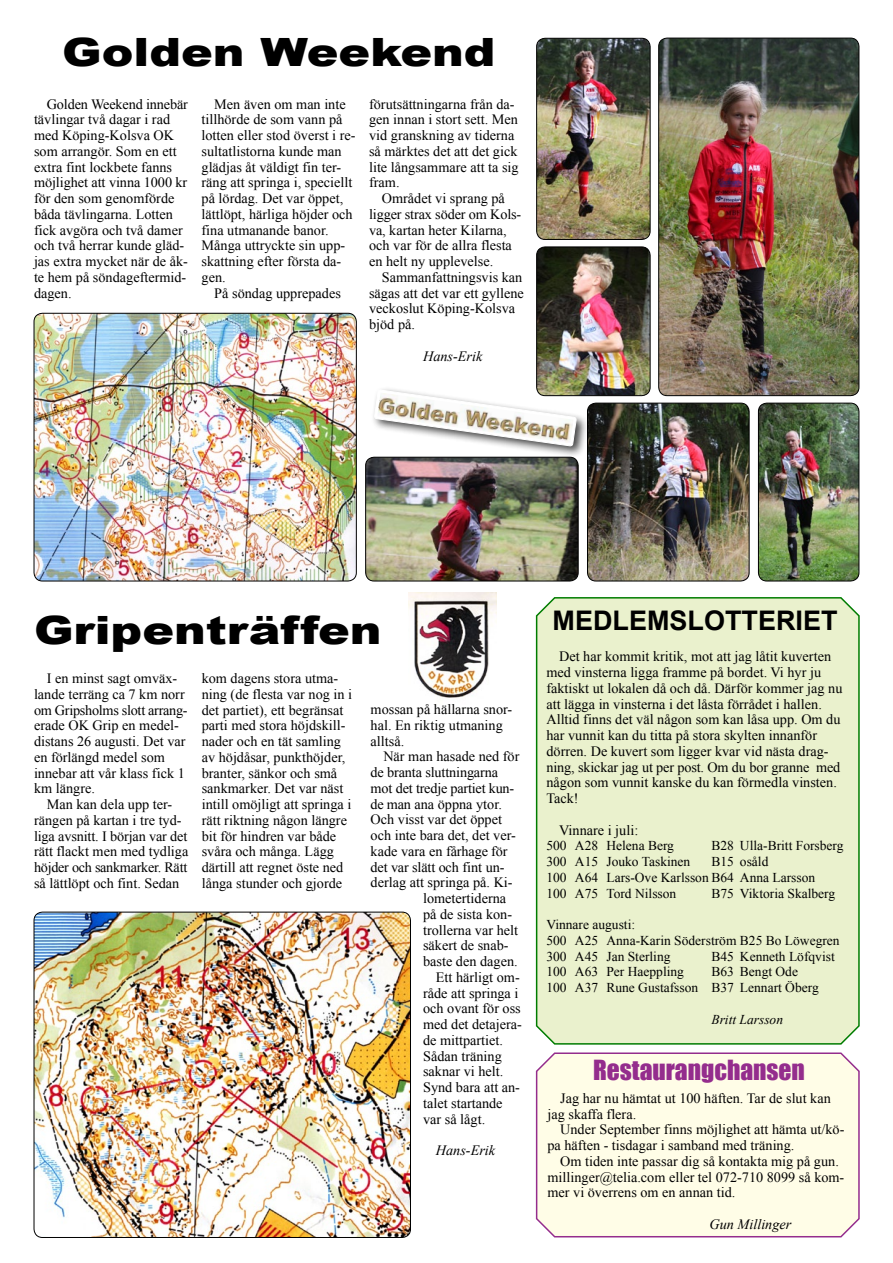
<style>
.page{position:relative;width:893px;height:1263px;background:#fff}
.page>*{position:absolute;margin:0;border:0;box-sizing:border-box;transform-origin:0 0}
.t1{font:900 39px "Arial";color:#000;scale:1.22 1}
.t2{font:700 27px "Arial";color:#000}
.t3{font:25.5px "Impact";color:#942d8d}
.t4{font:14.25px/15.8px "Times New Roman";color:#000}
.t5{font:italic 14.25px "Times New Roman";color:#000}
.t6{font:13.5px/15.8px "Times New Roman";color:#000}
.t7{font:italic 13.5px "Times New Roman";color:#000}
</style>
<div class="page">
<div style="left:535px;top:597px;width:325px;height:448px;background:#eaf1cd"></div>
<img style="left:366px;top:457px;width:212px;height:124px">
<div style="left:365px;top:457px;width:213px;height:124px;border:1px solid #000;border-radius:9px"></div>
<img style="left:537px;top:247px;width:113px;height:149px">
<div style="left:536px;top:247px;width:114px;height:149px;border:1px solid #000;border-radius:9px"></div>
<img style="left:537px;top:38px;width:113px;height:201px">
<div style="left:536px;top:38px;width:114px;height:202px;border:1px solid #000;border-radius:9px"></div>
<img style="left:659px;top:38px;width:200px;height:358px">
<div style="left:658px;top:38px;width:201px;height:358px;border:1px solid #000;border-radius:9px"></div>
<img style="left:758px;top:403px;width:101px;height:178px">
<div style="left:758px;top:403px;width:101px;height:178px;border:1px solid #000;border-radius:9px"></div>
<img style="left:587px;top:403px;width:162px;height:178px">
<div style="left:587px;top:403px;width:162px;height:178px;border:1px solid #000;border-radius:9px"></div>
<div style="left:370px;top:386px;width:217px;height:71px;background:#000;opacity:.75"></div>
<svg style="left:374px;top:390px;width:202px;height:56px"></svg>
<img style="left:377px;top:393px;width:196px;height:50px">
<img style="left:34px;top:313px;width:322px;height:268px">
<div style="left:34px;top:313px;width:323px;height:268px;border:1px solid #000;border-radius:9px"></div>
<img style="left:34px;top:912px;width:376px;height:325px">
<div style="left:34px;top:912px;width:377px;height:326px;border:1px solid #000;border-radius:9px"></div>
<img style="left:408px;top:592px;width:89px;height:106px">
<div style="left:535px;top:1052px;width:325px;height:186px;background:#fffde7"></div>
<h1 class="t1" style="left:62px;top:24px;width:357px">Golden Weekend</h1>
<p class="t4" style="left:202px;top:96px;width:155px;text-indent:13px">Men även om man inte tillhörde de som vann på lotten eller stod överst i re&shy;sultatlistorna kunde man glädjas åt väldigt fin ter&shy;räng att springa i, speciellt på lördag. Det var öppet, lättlöpt, härliga höjder och fina utmanande banor.<br>Många uttryckte sin upp&shy;skattning efter första da&shy;gen.</p>
<p class="t4" style="left:214px;top:285px;width:128px">På söndag upprepades</p>
<p class="t4" style="left:369px;top:96px;width:151px">förutsättningarna från da&shy;gen innan i stort sett. Men vid granskning av tiderna så märktes det att det gick lite långsammare att ta sig fram.</p>
<p class="t4" style="left:369px;top:190px;width:154px;text-indent:13px">Området vi sprang på ligger strax söder om Kols&shy;va, kartan heter Kilarna, och var för de allra flesta en helt ny upplevelse.</p>
<p class="t4" style="left:369px;top:269px;width:156px;text-indent:13px">Sammanfattningsvis kan sägas att det var ett gyllene veckoslut Köping-Kolsva bjöd på.</p>
<p class="t5" style="left:423px;top:346px;width:61px">Hans-Erik</p>
<p class="t4" style="left:34px;top:96px;width:155px;text-indent:13px">Golden Weekend innebär tävlingar två dagar i rad med Köping-Kolsva OK som arrangör. Som en ett extra fint lockbete fanns möjlighet att vinna 1000 kr för den som genomförde båda tävlingarna. Lotten fick avgöra och två damer och två herrar kunde gläd&shy;jas extra mycket när de åk&shy;te hem på söndageftermid&shy;dagen.</p>
<h1 class="t1" style="left:34px;top:601px;width:286px">Gripenträffen</h1>
<p class="t4" style="left:34px;top:670px;width:155px;text-indent:13px">I en minst sagt omväx&shy;lande terräng ca 7 km norr om Gripsholms slott arrang&shy;erade OK Grip en medel&shy;distans 26 augusti. Det var en förlängd medel som innebar att vår klass fick 1 km längre.</p>
<p class="t4" style="left:34px;top:796px;width:156px;text-indent:13px">Man kan dela upp ter&shy;rängen på kartan i tre tyd&shy;liga avsnitt. I början var det rätt flackt men med tydliga höjder och sankmarker. Rätt så lättlöpt och fint. Sedan</p>
<p class="t4" style="left:202px;top:670px;width:152px">kom dagens stora utma&shy;ning (de flesta var nog in i det partiet), ett begränsat parti med stora höjdskill&shy;nader och en tät samling av höjdåsar, punkthöjder, branter, sänkor och små sankmarker. Det var näst intill omöjligt att springa i rätt riktning någon längre bit för hindren var både svåra och många. Lägg därtill att regnet öste ned långa stunder och gjorde</p>
<p class="t4" style="left:371px;top:701px;width:143px">mossan på hällarna snor&shy;hal. En riktig utmaning alltså.</p>
<p class="t4" style="left:383px;top:748px;width:138px">När man hasade ned för</p>
<p class="t4" style="left:371px;top:764px;width:129px">de branta sluttningarna</p>
<p class="t4" style="left:371px;top:780px;width:145px">mot det tredje partiet kun-</p>
<p class="t4" style="left:371px;top:796px;width:133px">de man ana öppna ytor.</p>
<p class="t4" style="left:371px;top:811px;width:133px">Och visst var det öppet</p>
<p class="t4" style="left:371px;top:827px;width:147px">och inte bara det, det ver-</p>
<p class="t4" style="left:371px;top:843px;width:139px">kade vara en fårhage för</p>
<p class="t4" style="left:371px;top:859px;width:136px">det var slätt och fint un-</p>
<p class="t4" style="left:371px;top:874px;width:144px">derlag att springa på. Ki-</p>
<p class="t4" style="left:423px;top:890px;width:85px">lometertiderna</p>
<p class="t4" style="left:423px;top:906px;width:91px">på de sista kon-</p>
<p class="t4" style="left:423px;top:922px;width:96px">trollerna var helt</p>
<p class="t4" style="left:423px;top:937px;width:87px">säkert de snab-</p>
<p class="t4" style="left:423px;top:953px;width:96px">baste den dagen.</p>
<p class="t4" style="left:436px;top:969px;width:85px">Ett härligt om-</p>
<p class="t4" style="left:423px;top:985px;width:97px">råde att springa i</p>
<p class="t4" style="left:423px;top:1000px;width:99px">och ovant för oss</p>
<p class="t4" style="left:423px;top:1016px;width:100px">med det detajera-</p>
<p class="t4" style="left:423px;top:1032px;width:81px">de mittpartiet.</p>
<p class="t4" style="left:423px;top:1048px;width:80px">Sådan träning</p>
<p class="t4" style="left:423px;top:1063px;width:82px">saknar vi helt.</p>
<p class="t4" style="left:423px;top:1079px;width:98px">Synd bara att an-</p>
<p class="t4" style="left:423px;top:1095px;width:81px">talet startande</p>
<p class="t4" style="left:423px;top:1111px;width:64px">var så lågt.</p>
<p class="t5" style="left:436px;top:1140px;width:61px">Hans-Erik</p>
<h2 class="t2" style="left:552px;top:603px;width:287px">MEDLEMSLOTTERIET</h2>
<p class="t4" style="left:546px;top:648px;width:298px;text-indent:13px">Det har kommit kritik, mot att jag låtit kuverten med vinsterna ligga framme på bordet. Vi hyr ju faktiskt ut lokalen då och då. Därför kommer jag nu att lägga in vinsterna i det låsta förrådet i hallen.<br>Alltid finns det väl någon som kan låsa upp. Om du har vunnit kan du titta på stora skylten innanför dörren. De kuvert som ligger kvar vid nästa drag&shy;ning, skickar jag ut per post. Om du bor granne med någon som vunnit kanske du kan förmedla vinsten.<br>Tack!</p>
<p class="t4" style="left:559px;top:822px;width:81px">Vinnare i juli:</p>
<p class="t6" style="left:546px;top:838px;width:129px">500 A28 Helena Berg</p>
<p class="t6" style="left:711px;top:838px;width:134px">B28 Ulla-Britt Forsberg</p>
<p class="t6" style="left:546px;top:853px;width:145px">300 A15 Jouko Taskinen</p>
<p class="t6" style="left:546px;top:853px;width:270px;text-indent:165px">B15 osåld<br>100 A64 Lars-Ove Karlsson B64 Anna Larsson<br>100 A75 Tord Nilsson</p>
<p class="t6" style="left:711px;top:885px;width:125px">B75 Viktoria Skalberg</p>
<p class="t6" style="left:546px;top:916px;width:295px">Vinnare augusti:<br>500 A25 Anna-Karin Söderström B25 Bo Löwegren<br>300 A45 Jan Sterling</p>
<p class="t6" style="left:711px;top:948px;width:125px">B45 Kenneth Löfqvist</p>
<p class="t6" style="left:546px;top:964px;width:274px;text-indent:165px">B63 Bengt Ode<br>100 A37 Rune Gustafsson B37 Lennart Öberg</p>
<p class="t7" style="left:711px;top:1010px;width:73px">Britt Larsson</p>
<h3 class="t3" style="left:593px;top:1050px;width:213px">Restaurangchansen</h3>
<p class="t4" style="left:547px;top:1090px;width:285px;text-indent:13px">Jag har nu hämtat ut 100 häften. Tar de slut kan jag skaffa flera.</p>
<p class="t4" style="left:547px;top:1121px;width:298px;text-indent:13px">Under September finns möjlighet att hämta ut/kö&shy;pa häften - tisdagar i samband med träning.</p>
<p class="t4" style="left:547px;top:1153px;width:298px;text-indent:13px">Om tiden inte passar dig så kontakta mig på gun. millinger@telia.com eller tel 072-710 8099 så kom&shy;mer vi överrens om en annan tid.</p>
<p class="t5" style="left:709px;top:1214px;width:83px">Gun Millinger</p>
<p class="t6" style="left:546px;top:964px;width:139px">100 A63 Per Haeppling</p>
</div>
